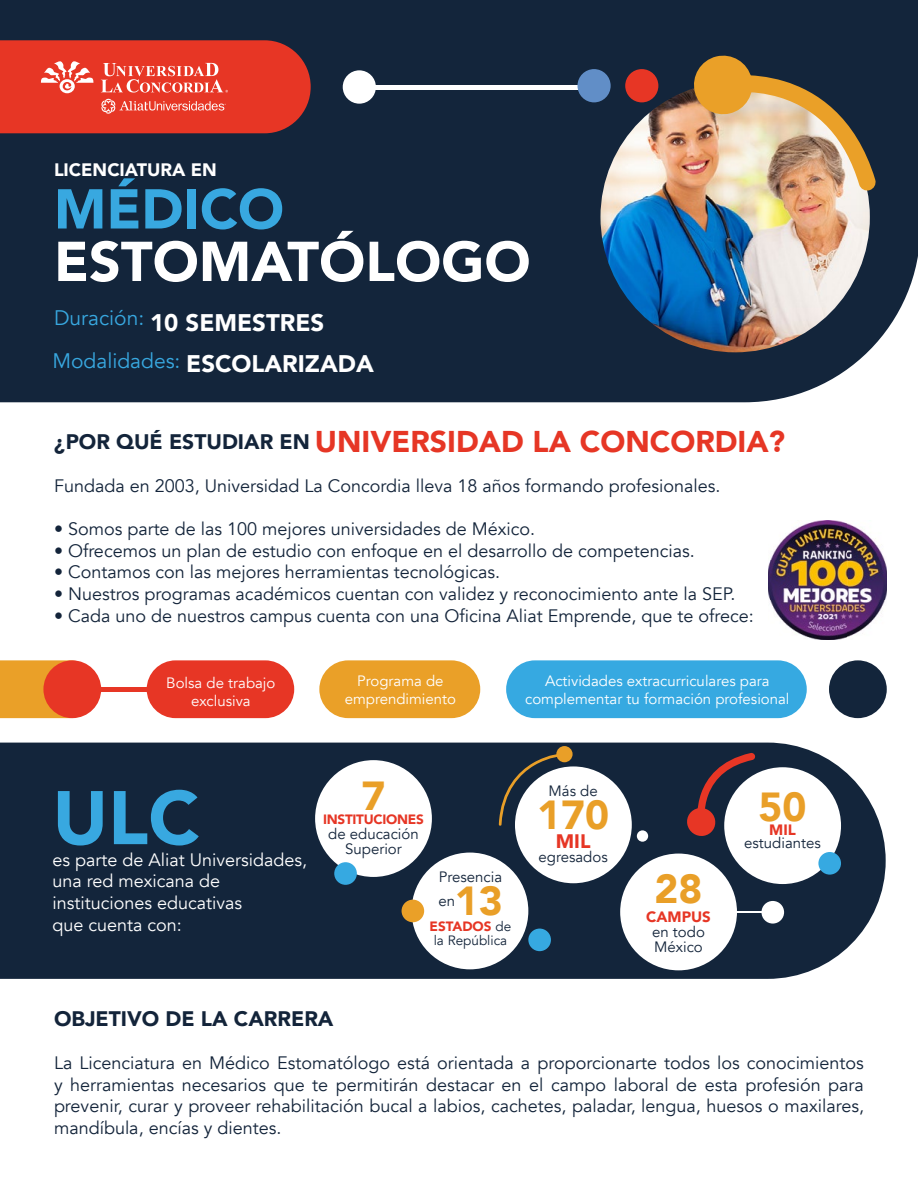
<style>
.page{position:relative;width:918px;height:1188px;background:#fff}
.page>*{position:absolute;margin:0;border:0;box-sizing:border-box;transform-origin:0 0}
.t1{font:900 75px "Avenir";color:#38a8e0}
.t2{font:900 55.5px "Avenir";color:#fff}
.t3{font:900 55.5px "Avenir";color:#38a8e0}
.t4{font:900 40.5px "Avenir";color:#e99f28}
.t5{font:900 30px "Avenir";color:#e63625}
.t6{font:900 24px "Avenir";color:#fff}
.t7{font:21px "Avenir";color:#38a8e0}
.t8{font:900 21px "Avenir";color:#13243a}
.t9{font:900 19.5px "Avenir";color:#e63625}
.t10{font:18px/21.6px "Avenir";color:#13243a;text-align:justify}
.t11{font:18px/21.6px "Avenir";color:#fff}
.t12{font:900 18px "Avenir";color:#fff}
.t13{font:15px/18px "Avenir";color:#fff;text-align:center}
.t14{font:15px/15px "Avenir";color:#13243a}
.t15{font:900 15px "Avenir";color:#e63625}
.t16{font:13.5px/13.5px "Avenir";color:#13243a;text-align:center}
.t17{font:900 13.5px "Avenir";letter-spacing:-.02em;color:#e63625}
.s1{font-weight:900;font-size:24px;color:#fff}
.s2{font-size:21px;color:#13243a}
.s3{font-weight:900;color:#e63625}
</style>
<div class="page">
<div style="left:0;top:0;width:918px;height:402px;background:#13253b"></div>
<div style="left:343px;top:70px;width:33px;height:34px;background:#fff;border-radius:50%"></div>
<hr style="left:362px;top:85px;width:224px;height:4px;background:#fff">
<img style="left:600px;top:82px;width:270px;height:270px">
<div style="left:625px;top:69px;width:33px;height:33px;background:#e73625;border-radius:50%"></div>
<div style="left:577px;top:69px;width:34px;height:33px;background:#618ec7;border-radius:50%"></div>
<svg style="left:691px;top:53px;width:185px;height:139px;background:#a78c69"></svg>
<svg style="left:0;top:40px;width:311px;height:93px;background:#e14234"></svg>
<div style="left:0;top:743px;width:886px;height:236px;background:#13253b"></div>
<div style="left:515px;top:766px;width:117px;height:117px;background:#fff;border-radius:50%"></div>
<svg style="left:498px;top:752px;width:68px;height:125px"></svg>
<div style="left:556px;top:746px;width:17px;height:16px;background:#e99f28;border-radius:50%"></div>
<div style="left:620px;top:854px;width:117px;height:116px;background:#fff;border-radius:50%"></div>
<div style="left:528px;top:929px;width:23px;height:22px;background:#36a9e1;border-radius:50%"></div>
<div style="left:637px;top:830px;width:11px;height:12px;background:#fff;border-radius:50%"></div>
<svg style="left:686px;top:753px;width:69px;height:84px;background:#4d2934"></svg>
<div style="left:724px;top:767px;width:117px;height:117px;background:#fff;border-radius:50%"></div>
<div style="left:761px;top:901px;width:23px;height:23px;background:#fff;border-radius:50%"></div>
<div style="left:818px;top:852px;width:23px;height:23px;background:#36a9e1;border-radius:50%"></div>
<hr style="left:723px;top:912px;width:50px;height:1px;background:#fff">
<div style="left:315px;top:760px;width:117px;height:117px;background:#fff;border-radius:50%"></div>
<div style="left:334px;top:862px;width:23px;height:23px;background:#36a9e1;border-radius:50%"></div>
<div style="left:412px;top:853px;width:116px;height:116px;background:#fff;border-radius:50%"></div>
<div style="left:402px;top:900px;width:22px;height:22px;background:#eaa028;border-radius:50%"></div>
<img style="left:768px;top:521px;width:119px;height:119px">
<svg style="left:0;top:660px;width:99px;height:58px;background:#eba83b"></svg>
<div style="left:43px;top:660px;width:58px;height:58px;background:#e73625;border-radius:50%"></div>
<div style="left:87px;top:687px;width:67px;height:5px;background:#e73625"></div>
<div style="left:147px;top:660px;width:147px;height:58px;background:#e73625;border-radius:29px"></div>
<div style="left:319px;top:660px;width:161px;height:58px;background:#eaa028;border-radius:29px"></div>
<div style="left:506px;top:660px;width:301px;height:58px;background:#36a9e1;border-radius:29px"></div>
<div style="left:829px;top:660px;width:58px;height:58px;background:#13253b;border-radius:29px"></div>
<p class="t12" style="left:54px;top:154px;width:164px">LICENCIATURA EN</p>
<h2 class="t3" style="left:54px;top:162px;width:232px">MÉDICO</h2>
<h2 class="t2" style="left:54px;top:214px;width:478px">ESTOMATÓLOGO</h2>
<h3 class="t6" style="left:54px;top:303px;width:272px"><sup>Duración:</sup> 10 SEMESTRES</h3>
<p class="t7" style="left:52px;top:348px;width:323px">Modalidades: <span class="s1">ESCOLARIZADA</span></p>
<h3 class="t5" style="left:54px;top:416px;width:733px"><span class="s2">¿POR QUÉ ESTUDIAR EN</span> UNIVERSIDAD LA CONCORDIA?</h3>
<p class="t10" style="left:54px;top:475px;width:668px">Fundada en 2003, Universidad La Concordia lleva 18 años formando profesionales.</p>
<p class="t10" style="left:54px;top:518px;width:483px">• Somos parte de las 100 mejores universidades de México.</p>
<p class="t10" style="left:54px;top:540px;width:642px">• Ofrecemos un plan de estudio con enfoque en el desarrollo de competencias.</p>
<p class="t10" style="left:54px;top:562px;width:448px">• Contamos con las mejores herramientas tecnológicas.</p>
<p class="t10" style="left:54px;top:583px;width:683px">• Nuestros programas académicos cuentan con validez y reconocimiento ante la SEP.</p>
<p class="t10" style="left:54px;top:605px;width:701px">• Cada uno de nuestros campus cuenta con una Oficina Aliat Emprende, que te ofrece:</p>
<p class="t13" style="left:166px;top:674px;width:111px">Bolsa de trabajo exclusiva</p>
<p class="t13" style="left:345px;top:672px;width:113px">Programa de emprendimiento</p>
<p class="t13" style="left:525px;top:672px;width:266px">Actividades extracurriculares para complementar tu formación profesional</p>
<h1 class="t1" style="left:52px;top:754px;width:149px">ULC</h1>
<p class="t11" style="left:52px;top:849px;width:256px">es parte de Aliat Universidades, una red mexicana de instituciones educativas<br>que cuenta con:</p>
<h3 class="t4" style="left:362px;top:761px;width:25px">7</h3>
<p class="t17" style="left:323px;top:807px;width:102px">INSTITUCIONES</p>
<p class="t14" style="left:328px;top:826px;width:92px;text-align:center">de educación<br>Superior</p>
<p class="t14" style="left:439px;top:869px;width:65px">Presencia</p>
<h3 class="t4" style="left:455px;top:866px;width:49px">13</h3>
<p class="t16" style="left:430px;top:920px;width:83px"><span class="s3">ESTADOS</span> de la República</p>
<p class="t14" style="left:438px;top:893px;width:18px">en</p>
<p class="t14" style="left:549px;top:783px;width:51px">Más de</p>
<h3 class="t4" style="left:537px;top:780px;width:73px">170</h3>
<p class="t9" style="left:556px;top:825px;width:36px">MIL</p>
<p class="t14" style="left:539px;top:849px;width:71px">egresados</p>
<h3 class="t4" style="left:655px;top:854px;width:49px">28</h3>
<p class="t15" style="left:646px;top:904px;width:66px">CAMPUS</p>
<p class="t14" style="left:652px;top:925px;width:54px">en todo<br>México</p>
<h3 class="t4" style="left:759px;top:773px;width:49px">50</h3>
<p class="t15" style="left:769px;top:817px;width:28px">MIL</p>
<p class="t14" style="left:744px;top:836px;width:78px">estudiantes</p>
<p class="t8" style="left:54px;top:1001px;width:281px">OBJETIVO DE LA CARRERA</p>
<p class="t10" style="left:54px;top:1052px;width:812px">La Licenciatura en Médico Estomatólogo está orientada a proporcionarte todos los conocimientos y herramientas necesarios que te permitirán destacar en el campo laboral de esta profesión para prevenir, curar y proveer rehabilitación bucal a labios, cachetes, paladar, lengua, huesos o maxilares, mandíbula, encías y dientes.</p>
</div>
